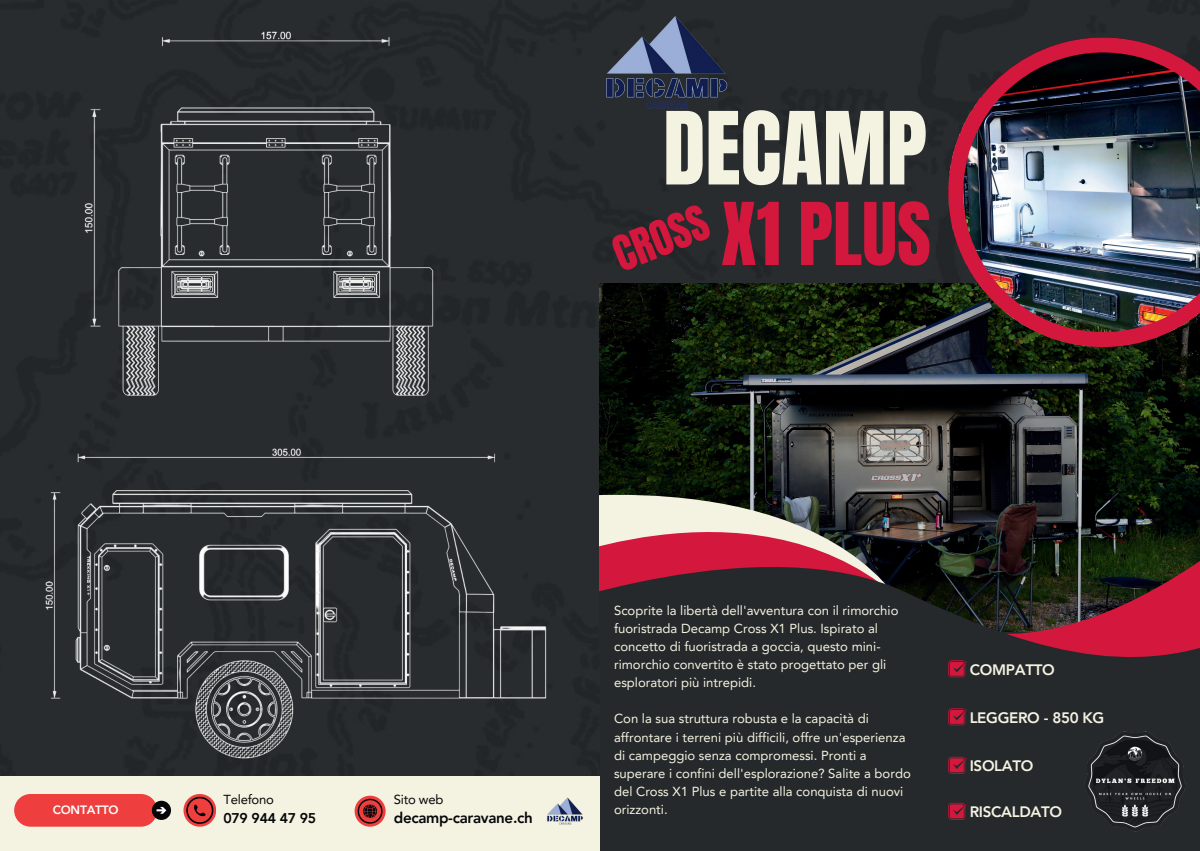
<style>
.page{position:relative;width:1200px;height:851px;background:#fff}
.page>*{position:absolute;margin:0;border:0;box-sizing:border-box;transform-origin:0 0}
.t1{font:85.6px "Anton";color:#f4f3e2}
.t2{font:73.5px "Anton";color:#d4173c}
.t3{font:41.5px "Anton";color:#d4173c}
.t4{font:800 15.1px "Avenir LT Pro";letter-spacing:-.02em;color:#f4f3e2}
.t5{font:800 15.1px "Avenir LT Pro";letter-spacing:-.02em;color:#060609}
.t6{font:800 14.1px "Avenir LT Pro";letter-spacing:-.02em;color:#060609}
.t7{font:13.1px/18.1px "Avenir LT Pro";color:#f4f3e2}
.t8{font:13.1px "Avenir LT Pro";letter-spacing:-.02em;color:#060609}
.t9{font:800 12.1px "Avenir LT Pro";letter-spacing:-.02em;color:#fff}
</style>
<div class="page">
<div style="left:0;top:0;width:1199px;height:776px;background:#292c2e"></div>
<img style="left:600px;top:284px;width:599px;height:177px">
<div style="left:600px;top:632px;width:599px;height:218px;background:#26292b"></div>
<svg style="left:600px;top:461px;width:599px;height:10px;background:#252a24"></svg>
<svg style="left:600px;top:471px;width:599px;height:54px;background:#41433f"></svg>
<svg style="left:600px;top:525px;width:599px;height:133px;background:#4f2a2f"></svg>
<img style="left:948px;top:37px;width:251px;height:309px">
<img style="left:1084px;top:731px;width:102px;height:101px">
<svg style="left:948px;top:756px;width:19px;height:17px"></svg>
<svg style="left:948px;top:708px;width:19px;height:17px"></svg>
<svg style="left:948px;top:660px;width:19px;height:17px"></svg>
<svg style="left:948px;top:802px;width:19px;height:17px"></svg>
<img style="left:19px;top:431px;width:560px;height:336px">
<img style="left:70px;top:25px;width:369px;height:387px">
<img style="left:600px;top:15px;width:133px;height:97px">
<svg style="left:646px;top:100px;width:40px;height:9px"></svg>
<div style="left:0;top:776px;width:600px;height:74px;background:#f4f3e2"></div>
<div style="left:14px;top:794px;width:143px;height:32px;background:#ee3f3e;border-radius:16px"></div>
<div style="left:152px;top:800px;width:19px;height:19px;background:#060609;border-radius:50%"></div>
<svg style="left:156px;top:806px;width:10px;height:7px"></svg>
<svg style="left:183px;top:794px;width:33px;height:32px"></svg>
<svg style="left:354px;top:795px;width:31px;height:31px"></svg>
<img style="left:547px;top:797px;width:36px;height:28px">
<h1 class="t1" style="left:663px;top:105px;width:265px">DECAMP</h1>
<h3 class="t3" style="left:607px;top:237px;width:99px;rotate:-22deg">CROSS</h3>
<h2 class="t2" style="left:721px;top:197px;width:211px">X1 PLUS</h2>
<p class="t9" style="left:53px;top:802px;width:67px">CONTATTO</p>
<p class="t8" style="left:223px;top:791px;width:52px">Telefono</p>
<p class="t8" style="left:394px;top:791px;width:51px">Sito web</p>
<p class="t5" style="left:394px;top:808px;width:140px">decamp-caravane.ch</p>
<p class="t6" style="left:223px;top:810px;width:94px">079 944 47 95</p>
<p class="t7" style="left:614px;top:601px;width:286px">Scoprite la libertà dell'avventura con il rimorchio fuoristrada Decamp Cross X1 Plus. Ispirato al concetto di fuoristrada a goccia, questo mini&shy;rimorchio convertito è stato progettato per gli esploratori più intrepidi.</p>
<p class="t7" style="left:614px;top:709px;width:298px">Con la sua struttura robusta e la capacità di affrontare i terreni più difficili, offre un'esperienza di campeggio senza compromessi. Pronti a superare i confini dell'esplorazione? Salite a bordo del Cross X1 Plus e partite alla conquista di nuovi orizzonti.</p>
<p class="t4" style="left:969px;top:660px;width:86px">COMPATTO</p>
<p class="t4" style="left:969px;top:709px;width:136px">LEGGERO - 850 KG</p>
<p class="t4" style="left:969px;top:757px;width:65px">ISOLATO</p>
<p class="t4" style="left:969px;top:802px;width:94px">RISCALDATO</p>
</div>
